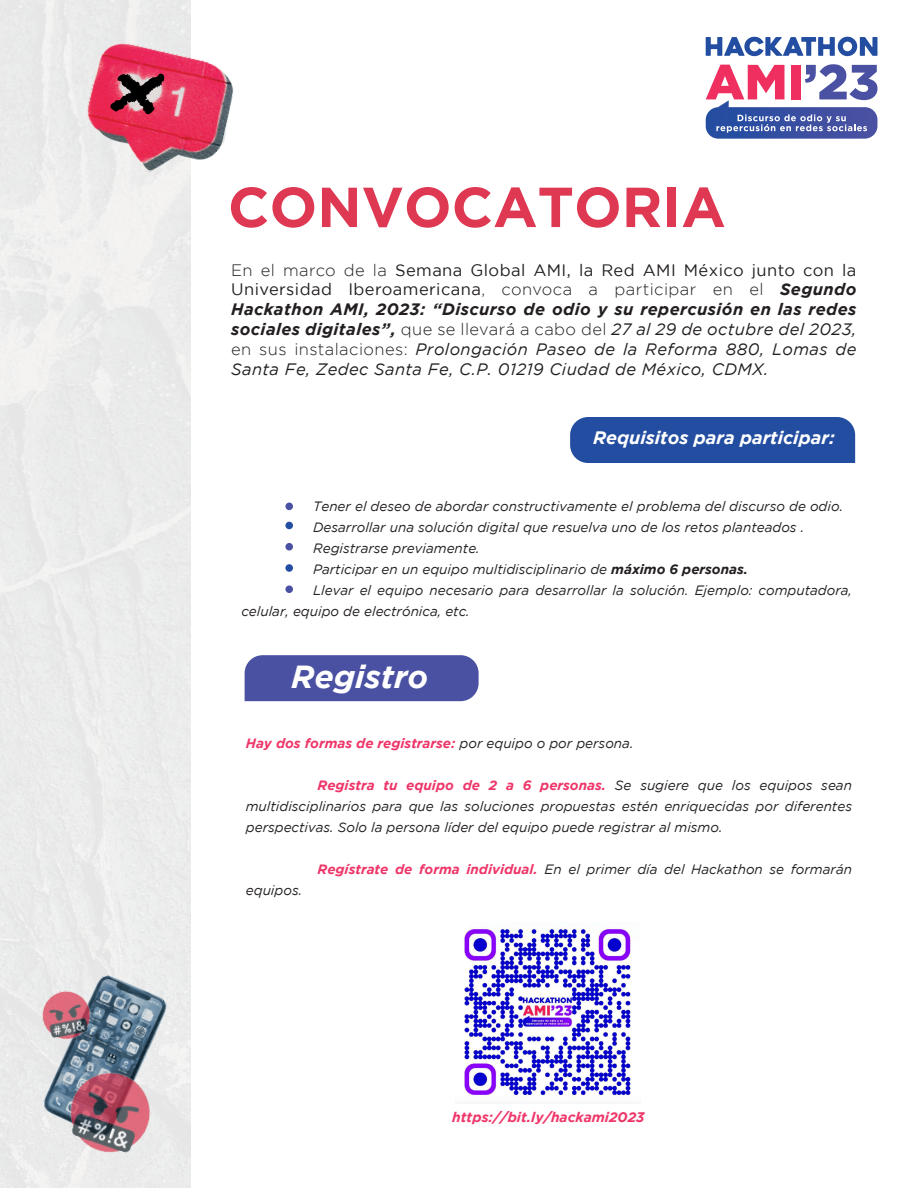
<style>
.page{position:relative;width:918px;height:1188px;background:#fff}
.page>*{position:absolute;margin:0;border:0;box-sizing:border-box;transform-origin:0 0}
.t1{font:700 56.25px "Gotham";color:#df3852}
.t2{font:italic 700 31.95px "Gotham";color:#fff}
.t3{font:italic 700 18px "Gotham";color:#fff}
.t4{font:italic 16.5px/19.8px "Gotham";letter-spacing:.025em;color:#231f20;text-align:justify}
.t5{font:italic 700 13.8px "Gotham";color:#ee3669}
.t6{font:italic 13.5px/21px "Gotham";color:#231f20;text-align:justify}
.t7{font:italic 700 13.5px "Gotham";color:#ee3669}
.s1{font-weight:300;font-style:normal}
.s2{font-style:normal}
.s3{font-weight:700}
.s4{font-weight:400;color:#231f20}
.s5{font-weight:700;color:#ee3669}
</style>
<div class="page">
<div style="left:0;top:0;width:190px;height:1188px;background:#ebebeb"></div>
<img style="left:59px;top:1061px;width:104px;height:104px">
<div style="left:570px;top:417px;width:285px;height:46px;background:#224da0"></div>
<div style="left:245px;top:655px;width:234px;height:46px;background:#4b51a2"></div>
<div style="left:285px;top:503px;width:8px;height:7px;background:#4b51a2;border-radius:50%"></div>
<div style="left:285px;top:522px;width:8px;height:7px;background:#224da0;border-radius:50%"></div>
<div style="left:285px;top:543px;width:8px;height:8px;background:#4b51a2;border-radius:50%"></div>
<div style="left:285px;top:564px;width:8px;height:8px;background:#224da0;border-radius:50%"></div>
<div style="left:285px;top:585px;width:8px;height:8px;background:#4b51a2;border-radius:50%"></div>
<img style="left:38px;top:986px;width:58px;height:58px">
<img style="left:76px;top:38px;width:158px;height:149px">
<svg style="left:110px;top:73px;width:55px;height:41px"></svg>
<svg style="left:706px;top:37px;width:171px;height:19px"></svg>
<svg style="left:706px;top:64px;width:171px;height:75px"></svg>
<img style="left:464px;top:927px;width:167px;height:171px">
<h1 class="t1" style="left:228px;top:175px;width:499px">CONVOCATORIA</h1>
<p class="t4" style="left:231px;top:260px;width:627px"><span class="s1">En el marco de la</span> <span class="s2">Semana Global AMI, la Red AMI México junto con la Universidad Iberoamericana</span><span class="s1">, convoca a participar en el</span> <span class="s3">Segundo Hackathon AMI, 2023: “Discurso de odio y su repercusión en las redes sociales digitales”,</span> <span class="s1">que se llevará a cabo del</span> 27 al 29 de octubre del 2023, <span class="s1">en sus instalaciones:</span> Prolongación Paseo de la Reforma 880, Lomas de Santa Fe, Zedec Santa Fe, C.P. 01219 Ciudad de México, CDMX.</p>
<h3 class="t3" style="left:593px;top:428px;width:243px">Requisitos para participar:</h3>
<p class="t6" style="left:313px;top:496px;width:532px">Tener el deseo de abordar constructivamente el problema del discurso de odio.</p>
<p class="t6" style="left:313px;top:517px;width:493px">Desarrollar una solución digital que resuelva uno de los retos planteados .</p>
<p class="t6" style="left:313px;top:538px;width:168px">Registrarse previamente.</p>
<p class="t6" style="left:313px;top:559px;width:437px">Participar en un equipo multidisciplinario de <span class="s3">máximo 6 personas.</span></p>
<p class="t6" style="left:313px;top:580px;width:541px">Llevar el equipo necesario para desarrollar la solución. Ejemplo: computadora,</p>
<p class="t6" style="left:241px;top:601px;width:230px">celular, equipo de electrónica, etc.</p>
<h2 class="t2" style="left:291px;top:658px;width:138px">Registro</h2>
<p class="t7" style="left:246px;top:735px;width:389px">Hay dos formas de registrarse: <span class="s4">por equipo o por persona.</span></p>
<p class="t6" style="left:246px;top:775px;width:608px;text-indent:72px"><span class="s5">Registra tu equipo de 2 a 6 personas.</span> Se sugiere que los equipos sean multidisciplinarios para que las soluciones propuestas estén enriquecidas por diferentes perspectivas. Solo la persona líder del equipo puede registrar al mismo.</p>
<p class="t6" style="left:318px;top:859px;width:536px"><span class="s5">Regístrate de forma individual.</span> En el primer día del Hackathon se formarán</p>
<p class="t6" style="left:246px;top:880px;width:58px">equipos.</p>
<p class="t5" style="left:452px;top:1109px;width:194px">https://bit.ly/hackami2023</p>
</div>
